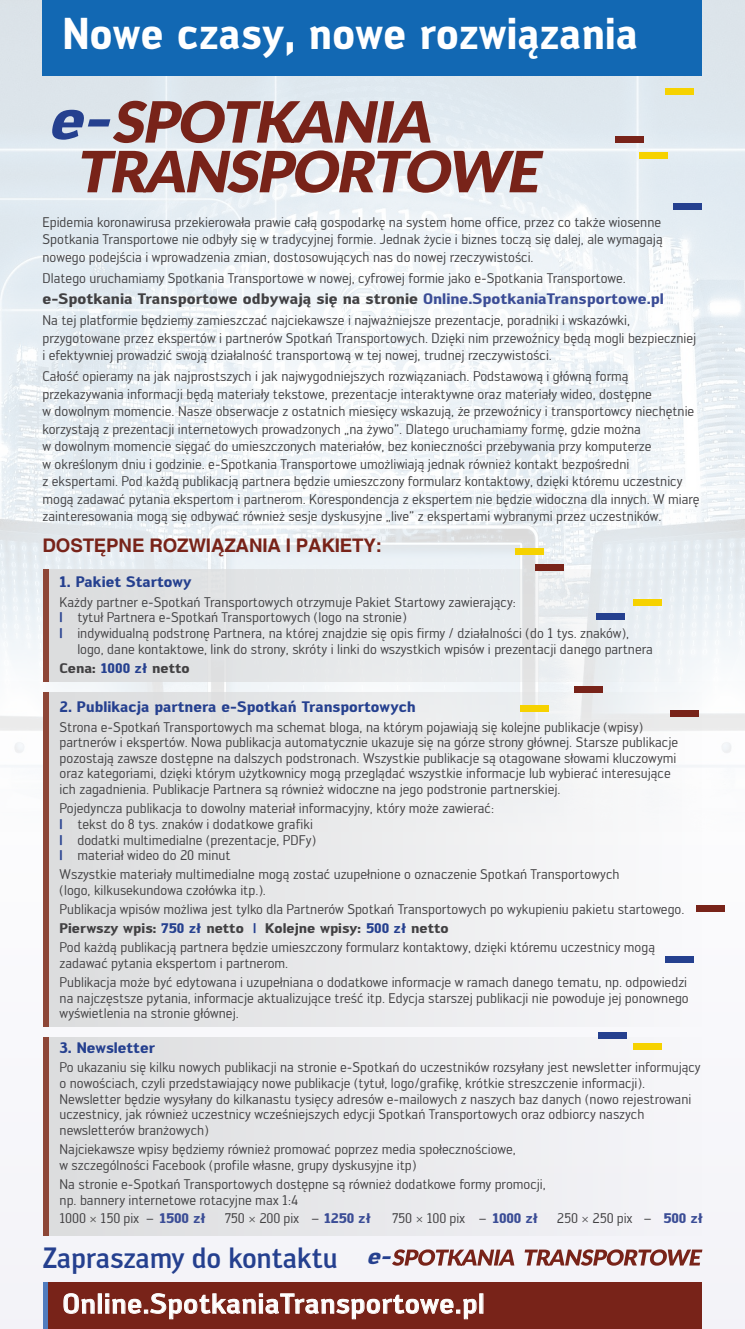
<style>
.page{position:relative;width:745px;height:1329px;background:#fff}
.page>*{position:absolute;margin:0;border:0;box-sizing:border-box;transform-origin:0 0}
.t1{font:italic 700 57.62px "Walter PRO";color:#25408f}
.t2{font:700 43.88px "Walter PRO";letter-spacing:.01em;color:#fff;scale:.87 1}
.t3{font:500 28.88px "Walter PRO";letter-spacing:-.01em;color:#25408f;scale:.93 1}
.t4{font:500 27.25px "Walter PRO";letter-spacing:.02em;color:#fff}
.t5{font:italic 700 22.12px "Walter PRO";color:#25408f}
.t6{font:700 18.75px "Helvetica";letter-spacing:-.01em;color:#782319}
.t7{font:700 15px "Walter PRO";color:#414042}
.t8{font:700 15px "Walter PRO";color:#25408f}
.t9{font:13.75px/15.6px "Walter PRO";color:#414042}
.t10{font:700 13.75px "Walter PRO";color:#414042}
.s1{color:#3b4d96}
.s2{font-weight:700;color:#25408f}
.s3{color:#25408f}
.s4{font-weight:700}
.s5{font-weight:700;color:#3b4d96}
</style>
<div class="page">
<div style="left:0;top:676px;width:744px;height:653px;background:#f6f6f9"></div>
<img style="left:0;top:0;width:744px;height:730px">
<div style="left:48px;top:569px;width:654px;height:112px;background:linear-gradient(to right,#dcddde,#edf2f5)"></div>
<div style="left:48px;top:1037px;width:654px;height:199px;background:linear-gradient(to right,#dcddde,#f6f5f9)"></div>
<div style="left:48px;top:692px;width:654px;height:334px;background:linear-gradient(to right,#dbddde,#f8f8fa)"></div>
<div style="left:43px;top:569px;width:5px;height:112px;background:#8d4637"></div>
<div style="left:43px;top:1037px;width:5px;height:199px;background:#8d4637"></div>
<div style="left:43px;top:692px;width:5px;height:334px;background:#8d4637"></div>
<div style="left:43px;top:0;width:659px;height:75px;background:#1268b3"></div>
<div style="left:639px;top:152px;width:28px;height:7px;background:#f6d200"></div>
<div style="left:665px;top:88px;width:28px;height:7px;background:#f6d200"></div>
<div style="left:615px;top:136px;width:28px;height:7px;background:#782319"></div>
<div style="left:673px;top:203px;width:28px;height:7px;background:#25408f"></div>
<svg style="left:112px;top:101px;width:326px;height:42px"></svg>
<svg style="left:75px;top:150px;width:468px;height:43px"></svg>
<div style="left:43px;top:1283px;width:5px;height:46px;background:#517cbe"></div>
<div style="left:48px;top:1283px;width:654px;height:46px;background:#782319"></div>
<svg style="left:63px;top:1293px;width:32px;height:21px"></svg>
<div style="left:98px;top:1293px;width:4px;height:20px;border:1px solid #fff"></div>
<svg style="left:105px;top:1293px;width:371px;height:26px"></svg>
<svg style="left:392px;top:1249px;width:310px;height:16px"></svg>
<div style="left:515px;top:548px;width:28px;height:7px;background:#f6d200"></div>
<div style="left:520px;top:705px;width:28px;height:7px;background:#f6d200"></div>
<div style="left:632px;top:1042px;width:29px;height:7px;background:#f6d200"></div>
<div style="left:632px;top:599px;width:29px;height:7px;background:#f6d200"></div>
<div style="left:535px;top:564px;width:28px;height:7px;background:#782319"></div>
<div style="left:574px;top:686px;width:28px;height:7px;background:#782319"></div>
<div style="left:670px;top:710px;width:28px;height:6px;background:#782319"></div>
<div style="left:695px;top:904px;width:29px;height:7px;background:#782319"></div>
<div style="left:595px;top:613px;width:28px;height:7px;background:#25408f"></div>
<div style="left:664px;top:956px;width:29px;height:7px;background:#25408f"></div>
<div style="left:598px;top:1032px;width:28px;height:7px;background:#25408f"></div>
<h2 class="t2" style="left:63px;top:5px;width:662px">Nowe czasy, nowe rozwiązania</h2>
<h1 class="t1" style="left:47px;top:81px;width:82px">e-</h1>
<p class="t9" style="left:43px;top:213px;width:621px;line-height:17.5px;text-align:justify">Epidemia koronawirusa przekierowała prawie całą gospodarkę na system home office, przez co także wiosenne Spotkania Transportowe nie odbyły się w tradycyjnej formie. Jednak życie i biznes toczą się dalej, ale wymagają nowego podejścia i wprowadzenia zmian, dostosowujących nas do nowej rzeczywistości.</p>
<p class="t9" style="left:43px;top:270px;width:584px">Dlatego uruchamiamy Spotkania Transportowe w nowej, cyfrowej formie jako e-Spotkania Transportowe.</p>
<p class="t7" style="left:43px;top:289px;width:622px">e-Spotkania Transportowe odbywają się na stronie <span class="s1">Online.SpotkaniaTransportowe.pl</span></p>
<p class="t9" style="left:43px;top:311px;width:654px;line-height:17.5px">Na tej platformie będziemy zamieszczać najciekawsze i najważniejsze prezentacje, poradniki i wskazówki, przygotowane przez ekspertów i partnerów Spotkań Transportowych. Dzięki nim przewoźnicy będą mogli bezpieczniej i efektywniej prowadzić swoją działalność transportową w tej nowej, trudnej rzeczywistości.</p>
<p class="t9" style="left:43px;top:367px;width:658px;line-height:17.5px">Całość opieramy na jak najprostszych i jak najwygodniejszych rozwiązaniach. Podstawową i główną formą przekazywania informacji będą materiały tekstowe, prezentacje interaktywne oraz materiały wideo, dostępne<br>w dowolnym momencie. Nasze obserwacje z ostatnich miesięcy wskazują, że przewoźnicy i transportowcy niechętnie korzystają z prezentacji internetowych prowadzonych „na żywo”. Dlatego uruchamiamy formę, gdzie można<br>w dowolnym momencie sięgać do umieszczonych materiałów, bez konieczności przebywania przy komputerze<br>w określonym dniu i godzinie. e-Spotkania Transportowe umożliwiają jednak również kontakt bezpośredni<br>z ekspertami. Pod każdą publikacją partnera będzie umieszczony formularz kontaktowy, dzięki któremu uczestnicy mogą zadawać pytania ekspertom i partnerom. Korespondencja z ekspertem nie będzie widoczna dla innych. W miarę zainteresowania mogą się odbywać również sesje dyskusyjne „live” z ekspertami wybranymi przez uczestników.</p>
<h3 class="t6" style="left:43px;top:534px;width:341px">DOSTĘPNE ROZWIĄZANIA I PAKIETY:</h3>
<p class="t8" style="left:60px;top:572px;width:134px">1. Pakiet Startowy</p>
<p class="t9" style="left:60px;top:594px;width:457px">Każdy partner e-Spotkań Transportowych otrzymuje Pakiet Startowy zawierający:</p>
<p class="t9" style="left:60px;top:609px;width:348px"><span class="s2">|</span> tytuł Partnera e-Spotkań Transportowych (logo na stronie)</p>
<p class="t9" style="left:60px;top:625px;width:570px"><span class="s2">|</span> indywidualną podstronę Partnera, na której znajdzie się opis firmy / działalności (do 1 tys. znaków),</p>
<p class="t9" style="left:77px;top:640px;width:577px">logo, dane kontaktowe, link do strony, skróty i linki do wszystkich wpisów i prezentacji danego partnera</p>
<p class="t10" style="left:60px;top:659px;width:131px">Cena: <span class="s3">1000 zł</span> netto</p>
<p class="t8" style="left:60px;top:697px;width:357px">2. Publikacja partnera e-Spotkań Transportowych</p>
<p class="t9" style="left:60px;top:718px;width:619px">Strona e-Spotkań Transportowych ma schemat bloga, na którym pojawiają się kolejne publikacje (wpisy) partnerów i ekspertów. Nowa publikacja automatycznie ukazuje się na górze strony głównej. Starsze publikacje pozostają zawsze dostępne na dalszych podstronach. Wszystkie publikacje są otagowane słowami kluczowymi oraz kategoriami, dzięki którym użytkownicy mogą przeglądać wszystkie informacje lub wybierać interesujące ich zagadnienia. Publikacje Partnera są również widoczne na jego podstronie partnerskiej.</p>
<p class="t9" style="left:60px;top:800px;width:435px">Pojedyncza publikacja to dowolny materiał informacyjny, który może zawierać: <span class="s2">|</span> tekst do 8 tys. znaków i dodatkowe grafiki<br><span class="s2">|</span> dodatki multimedialne (prezentacje, PDFy)<br><span class="s2">|</span> materiał wideo do 20 minut</p>
<p class="t9" style="left:60px;top:866px;width:561px">Wszystkie materiały multimedialne mogą zostać uzupełnione o oznaczenie Spotkań Transportowych (logo, kilkusekundowa czołówka itp.).</p>
<p class="t9" style="left:60px;top:899px;width:626px;line-height:19.1px">Publikacja wpisów możliwa jest tylko dla Partnerów Spotkań Transportowych po wykupieniu pakietu startowego.<br><span class="s4">Pierwszy wpis:</span> <span class="s2">750 zł</span> <span class="s4">netto</span> <span class="s2">|</span> <span class="s4">Kolejne wpisy:</span> <span class="s2">500 zł</span> <span class="s4">netto<br></span>Pod każdą publikacją partnera będzie umieszczony formularz kontaktowy, dzięki któremu uczestnicy mogą</p>
<p class="t9" style="left:60px;top:953px;width:628px;line-height:19.1px">zadawać pytania ekspertom i partnerom.<br>Publikacja może być edytowana i uzupełniana o dodatkowe informacje w ramach danego tematu, np. odpowiedzi</p>
<p class="t9" style="left:60px;top:990px;width:630px">na najczęstsze pytania, informacje aktualizujące treść itp. Edycja starszej publikacji nie powoduje jej ponownego wyświetlenia na stronie głównej.</p>
<p class="t8" style="left:60px;top:1038px;width:97px">3. Newsletter</p>
<p class="t9" style="left:60px;top:1059px;width:642px">Po ukazaniu się kilku nowych publikacji na stronie e-Spotkań do uczestników rozsyłany jest newsletter informujący o nowościach, czyli przedstawiający nowe publikacje (tytuł, logo/grafikę, krótkie streszczenie informacji).<br>Newsletter będzie wysyłany do kilkanastu tysięcy adresów e-mailowych z naszych baz danych (nowo rejestrowani uczestnicy, jak również uczestnicy wcześniejszych edycji Spotkań Transportowych oraz odbiorcy naszych newsletterów branżowych)</p>
<p class="t9" style="left:60px;top:1141px;width:457px">Najciekawsze wpisy będziemy również promować poprzez media społecznościowe, w szczególności Facebook (profile własne, grupy dyskusyjne itp)</p>
<p class="t9" style="left:60px;top:1176px;width:487px">Na stronie e-Spotkań Transportowych dostępne są również dodatkowe formy promocji, np. bannery internetowe rotacyjne max 1:4</p>
<p class="t9" style="left:60px;top:1210px;width:148px">1000 × 150 pix – <span class="s5">1500 zł</span></p>
<p class="t9" style="left:224px;top:1210px;width:148px">750 × 200 pix – <span class="s5">1250 zł</span></p>
<p class="t9" style="left:392px;top:1210px;width:148px">750 × 100 pix – <span class="s5">1000 zł</span></p>
<p class="t9" style="left:556px;top:1210px;width:148px">250 × 250 pix – <span class="s5">500 zł</span></p>
<h3 class="t3" style="left:43px;top:1240px;width:319px">Zapraszamy do kontaktu</h3>
<h3 class="t5" style="left:366px;top:1242px;width:32px">e-</h3>
<h3 class="t4" style="left:62px;top:1286px;width:423px">Online.SpotkaniaTransportowe.pl</h3>
</div>
